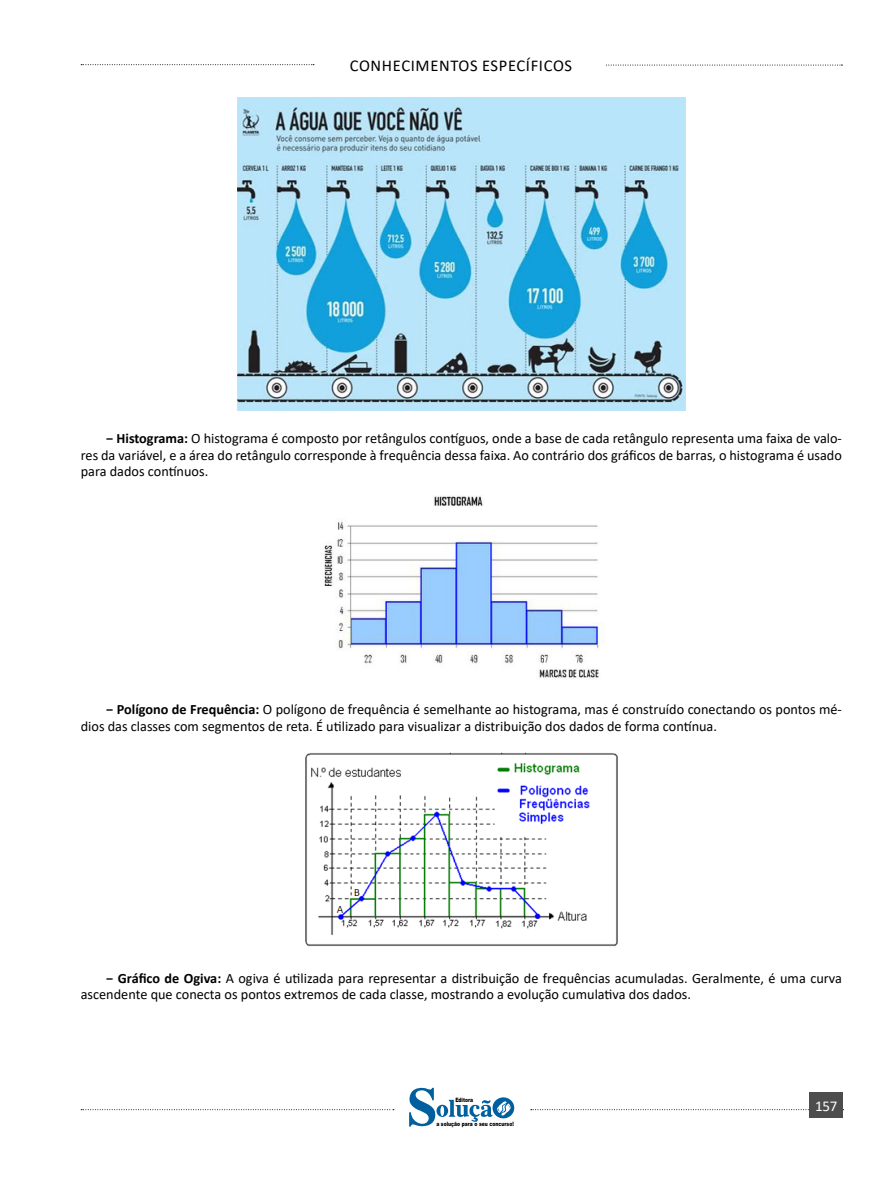
<style>
.page{position:relative;width:893px;height:1191px;background:#fff}
.page>*{position:absolute;margin:0;border:0;box-sizing:border-box;transform-origin:0 0}
.t1{font:16.5px "Calibri";letter-spacing:.04em;color:#000}
.t2{font:15px "Calibri";color:#fff}
.t3{font:14.25px/16.5px "Calibri";color:#000}
.t4{font:900 6px "Arial";color:#000;scale:.76 1}
.s1{font-weight:700}
</style>
<div class="page">
<svg style="left:81px;top:64px;width:233px;height:1px"></svg>
<svg style="left:606px;top:65px;width:236px;height:1px"></svg>
<svg style="left:81px;top:1109px;width:313px;height:1px"></svg>
<svg style="left:531px;top:1109px;width:313px;height:1px"></svg>
<div style="left:810px;top:1092px;width:33px;height:26px;background:#4d4d4d"></div>
<svg style="left:409px;top:1087px;width:105px;height:40px"></svg>
<img style="left:238px;top:98px;width:447px;height:312px">
<img style="left:324px;top:496px;width:281px;height:183px">
<img style="left:305px;top:752px;width:313px;height:195px">
<p class="t1" style="left:350px;top:54px;width:224px">CONHECIMENTOS ESPECÍFICOS</p>
<p class="t3" style="left:81px;top:430px;width:763px;text-align:justify;text-indent:26px"><span class="s1">− Histograma:</span> O histograma é composto por retângulos contíguos, onde a base de cada retângulo representa uma faixa de valo&shy;res da variável, e a área do retângulo corresponde à frequência dessa faixa. Ao contrário dos gráficos de barras, o histograma é usado para dados contínuos.</p>
<p class="t3" style="left:81px;top:701px;width:763px;text-indent:26px"><span class="s1">− Polígono de Frequência:</span> O polígono de frequência é semelhante ao histograma, mas é construído conectando os pontos mé&shy;dios das classes com segmentos de reta. É utilizado para visualizar a distribuição dos dados de forma contínua.</p>
<p class="t3" style="left:81px;top:969px;width:763px;text-indent:26px"><span class="s1">− Gráfico de Ogiva:</span> A ogiva é utilizada para representar a distribuição de frequências acumuladas. Geralmente, é uma curva ascendente que conecta os pontos extremos de cada classe, mostrando a evolução cumulativa dos dados.</p>
<p class="t4" style="left:455px;top:1095px;width:25px">Editora</p>
<p class="t4" style="left:436px;top:1119px;width:103px">a solução para o seu concurso!</p>
<p class="t2" style="left:815px;top:1095px;width:24px">157</p>
</div>
